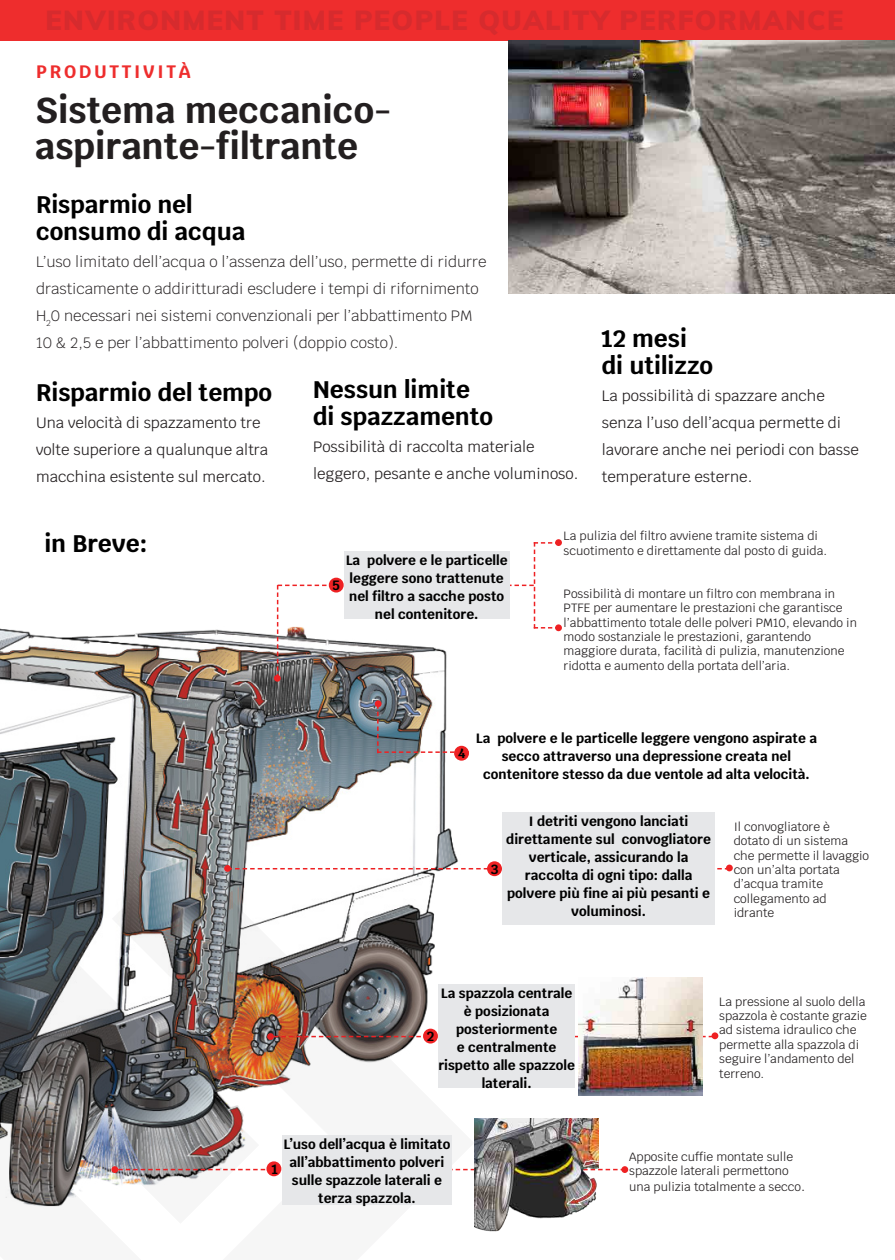
<style>
.page{position:relative;width:895px;height:1260px;background:#fff}
.page>*{position:absolute;margin:0;border:0;box-sizing:border-box;transform-origin:0 0}
.t1{font:700 36px "Krub";color:#231f20}
.t2{font:900 27px "Muli";letter-spacing:.05em;color:#d62b2e}
.t3{font:700 24px "Krub";color:#000}
.t4{font:700 18px "Krub";letter-spacing:.15em;color:#ee2d2d}
.t5{font:15px/27px "Krub";color:#231f20}
.t6{font:300 15px/27px "Krub";color:#231f20}
.t7{font:700 13.5px/18px "Krub";color:#000;text-align:center}
.t8{font:12px/14.4px "Krub";color:#231f20}
.s1{font-size:13.5px}
</style>
<div class="page">
<div style="left:0;top:0;width:894px;height:41px;background:#ee2d2d"></div>
<img style="left:508px;top:41px;width:386px;height:253px">
<img style="left:0;top:615px;width:469px;height:343px">
<div style="left:621px;top:1166px;width:7px;height:7px;background:#ee2123;border-radius:50%"></div>
<img style="left:474px;top:1223px;width:30px;height:9px">
<div style="left:711px;top:1032px;width:7px;height:7px;background:#ee2123;border-radius:50%"></div>
<img style="left:578px;top:977px;width:124px;height:118px">
<svg style="left:476px;top:868px;width:250px;height:1px"></svg>
<div style="left:454px;top:746px;width:15px;height:14px;background:#ee2123;border-radius:50%"></div>
<img style="left:377px;top:704px;width:92px;height:49px">
<div style="left:375px;top:700px;width:6px;height:7px;background:#ee2123;border-radius:50%"></div>
<div style="left:274px;top:675px;width:7px;height:7px;background:#ee2123;border-radius:50%"></div>
<svg style="left:277px;top:542px;width:282px;height:136px"></svg>
<div style="left:555px;top:539px;width:7px;height:7px;background:#ee2123;border-radius:50%"></div>
<div style="left:555px;top:624px;width:7px;height:7px;background:#ee2123;border-radius:50%"></div>
<div style="left:726px;top:864px;width:6px;height:7px;background:#ee2123;border-radius:50%"></div>
<div style="left:487px;top:861px;width:15px;height:15px;background:#ee2123;border-radius:50%"></div>
<img style="left:112px;top:849px;width:362px;height:217px">
<img style="left:249px;top:1066px;width:376px;height:157px">
<img style="left:0;top:958px;width:249px;height:252px">
<div style="left:502px;top:813px;width:213px;height:112px;background:#e6e7e9"></div>
<div style="left:282px;top:1135px;width:170px;height:69px;background:#e6e7e9"></div>
<div style="left:438px;top:984px;width:137px;height:104px;background:#e6e7e9"></div>
<div style="left:343px;top:551px;width:166px;height:68px;background:#e6e7e9"></div>
<h2 class="t2" style="left:46px;top:1px;width:799px">ENVIRONMENT TIME PEOPLE QUALITY PERFORMANCE</h2>
<p class="t4" style="left:36px;top:61px;width:156px">PRODUTTIVITÀ</p>
<p class="t1" style="left:35px;top:89px;width:358px">Sistema meccanico-</p>
<p class="t1" style="left:35px;top:125px;width:324px">aspirante-filtrante</p>
<p class="t3" style="left:36px;top:190px;width:158px">Risparmio nel</p>
<p class="t3" style="left:36px;top:217px;width:211px">consumo di acqua</p>
<p class="t6" style="left:36px;top:248px;width:452px">L’uso limitato dell’acqua o l’assenza dell’uso, permette di ridurre drasticamente o addiritturadi escludere i tempi di rifornimento H<sub>2</sub>0 necessari nei sistemi convenzionali per l’abbattimento PM 10 &amp; 2,5 e per l’abbattimento polveri (doppio costo).</p>
<p class="t3" style="left:36px;top:379px;width:237px">Risparmio del tempo</p>
<p class="t5" style="left:36px;top:409px;width:234px">Una velocità di spazzamento tre volte superiore a qualunque altra macchina esistente sul mercato.</p>
<p class="t3" style="left:313px;top:376px;width:158px">Nessun limite</p>
<p class="t3" style="left:313px;top:403px;width:181px">di spazzamento</p>
<p class="t5" style="left:313px;top:433px;width:223px">Possibilità di raccolta materiale</p>
<p class="t5" style="left:313px;top:460px;width:267px">leggero, pesante e anche voluminoso.</p>
<p class="t3" style="left:602px;top:325px;width:86px">12 mesi</p>
<p class="t3" style="left:602px;top:352px;width:113px">di utilizzo</p>
<p class="t5" style="left:602px;top:382px;width:258px">La possibilità di spazzare anche senza l’uso dell’acqua permette di lavorare anche nei periodi con basse temperature esterne.</p>
<p class="t3" style="left:45px;top:530px;width:104px">in Breve:</p>
<p class="t7" style="left:345px;top:551px;width:163px">La polvere e le particelle leggere sono trattenute nel filtro a sacche posto nel contenitore.</p>
<p class="t7" style="left:332px;top:577px;width:9px">5</p>
<p class="t8" style="left:563px;top:529px;width:256px">La pulizia del filtro avviene tramite sistema di</p>
<p class="t8" style="left:563px;top:543px;width:265px">scuotimento e direttamente dal posto di guida.</p>
<p class="t8" style="left:563px;top:586px;width:295px">Possibilità di montare un filtro con membrana in PTFE per aumentare le prestazioni che garantisce l’abbattimento totale delle polveri PM10, elevando in modo sostanziale le prestazioni, garantendo</p>
<p class="t8" style="left:563px;top:644px;width:282px">maggiore durata, facilità di pulizia, manutenzione ridotta e aumento della portata dell’aria.</p>
<p class="t7" style="left:458px;top:744px;width:9px">4</p>
<p class="t7" style="left:476px;top:729px;width:342px">La polvere e le particelle leggere vengono aspirate a secco attraverso una depressione creata nel</p>
<p class="t7" style="left:483px;top:765px;width:328px">contenitore stesso da due ventole ad alta velocità.</p>
<p class="t7" style="left:529px;top:812px;width:161px">I detriti vengono lanciati</p>
<p class="t7" style="left:506px;top:830px;width:206px">direttamente sul convogliatore verticale, assicurando la</p>
<p class="t7" style="left:507px;top:866px;width:204px">raccolta di ogni tipo: dalla polvere più fine ai più pesanti e voluminosi.</p>
<p class="t8" style="left:733px;top:819px;width:98px">Il convogliatore è</p>
<p class="t8" style="left:733px;top:834px;width:137px">dotato di un sistema che permette il lavaggio con un’alta portata d’acqua tramite</p>
<p class="t8" style="left:733px;top:891px;width:95px">collegamento ad idrante</p>
<p class="t7" style="left:491px;top:860px;width:9px">3</p>
<p class="t7" style="left:441px;top:984px;width:133px">La spazzola centrale è posizionata</p>
<p class="t7" style="left:438px;top:1020px;width:138px">posteriormente<br>e centralmente rispetto alle spazzole laterali.</p>
<p class="t7" style="left:427px;top:1027px;width:9px">2</p>
<p class="t7" style="left:283px;top:1135px;width:168px">L’uso dell’acqua è limitato all’abbattimento polveri sulle spazzole laterali e terza spazzola.</p>
<p class="t7" style="left:271px;top:1160px;width:8px">1</p>
<p class="t8" style="left:719px;top:994px;width:149px">La pressione al suolo della spazzola è costante grazie ad sistema idraulico che permette alla spazzola di seguire l’andamento del terreno.</p>
<p class="t8" style="left:629px;top:1149px;width:165px">Apposite cuffie montate sulle spazzole laterali permettono</p>
<p class="t8" style="left:629px;top:1180px;width:177px">una pulizia totalmente a secco<span class="s1">.</span></p>
</div>
